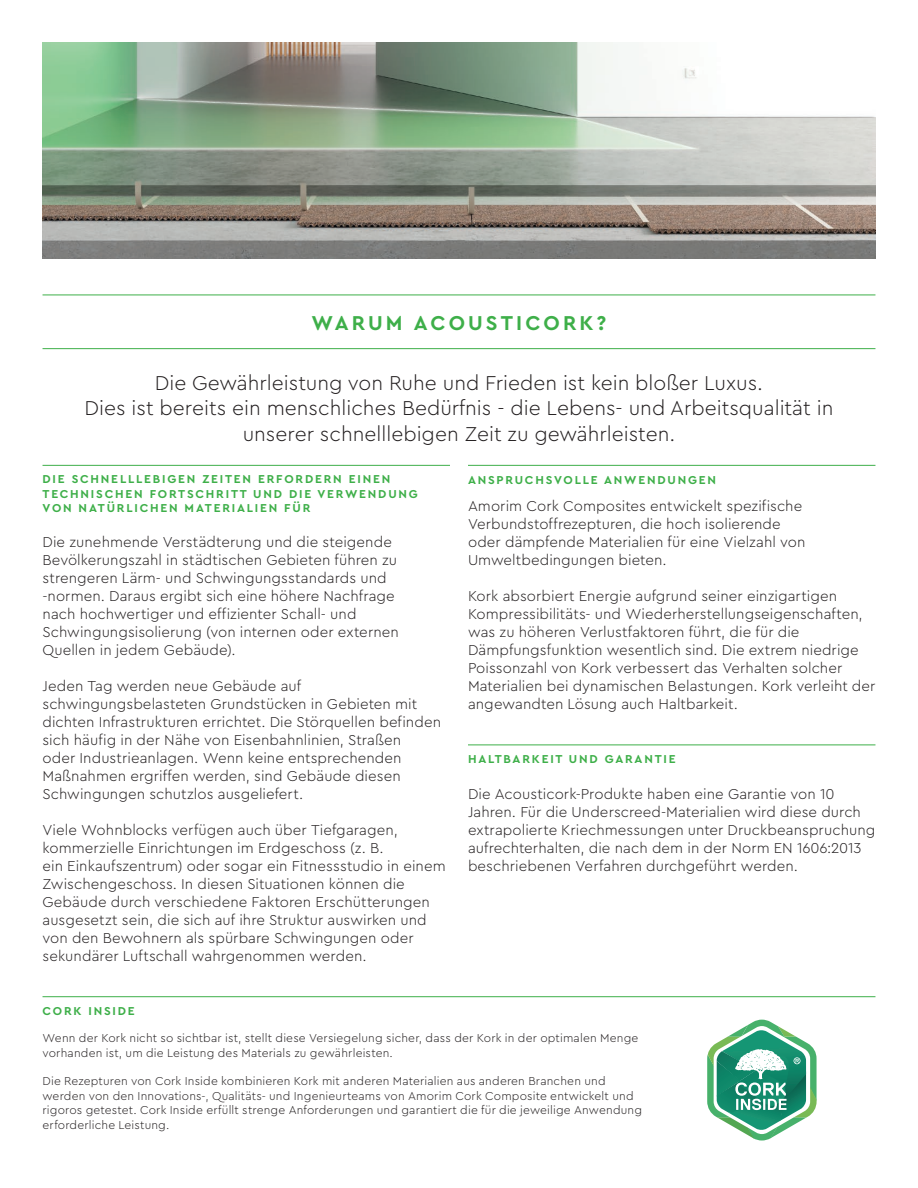
<style>
.page{position:relative;width:918px;height:1188px;background:#fff}
.page>*{position:absolute;margin:0;border:0;box-sizing:border-box;transform-origin:0 0}
.Cera_-_Títulos{font:300 21px "Cera Pro";color:#231f20}
.Cera_-_Títulos-2{font:700 21px "Cera Pro";letter-spacing:.15em;color:#3eaf49}
.Cera_-_Texto_bullets{font:300 15px/18px "Cera Pro";letter-spacing:.005em;color:#231f20}
.M_Texto_corrido_10pt{font:300 12px/14.4px "Cera Pro";letter-spacing:.015em;color:#231f20}
.Cera_-_Títulos-3{font:700 12px/14.4px "Cera Pro";letter-spacing:.15em;color:#3eaf49}
</style>
<div class="page">
<img style="left:43px;top:43px;width:832px;height:216px">
<hr style="left:43px;top:996px;width:832px;height:1px;background:#3eaf49">
<hr style="left:43px;top:295px;width:832px;height:1px;background:#3eaf49">
<hr style="left:43px;top:348px;width:832px;height:1px;background:#3eaf49">
<svg style="left:707px;top:1020px;width:110px;height:121px"></svg>
<hr style="left:43px;top:465px;width:407px;height:1px;background:#3eaf49">
<hr style="left:468px;top:465px;width:407px;height:1px;background:#3eaf49">
<hr style="left:468px;top:745px;width:407px;height:1px;background:#3eaf49">
<p class="Cera_-_Títulos-2" style="left:312px;top:309px;width:296px">WARUM ACOUSTICORK?</p>
<p class="Cera_-_Títulos" style="left:155px;top:369px;width:610px">Die Gewährleistung von Ruhe und Frieden ist kein bloßer Luxus.</p>
<p class="Cera_-_Títulos" style="left:85px;top:394px;width:750px">Dies ist bereits ein menschliches Bedürfnis - die Lebens- und Arbeitsqualität in</p>
<p class="Cera_-_Títulos" style="left:243px;top:420px;width:434px">unserer schnelllebigen Zeit zu gewährleisten.</p>
<p class="Cera_-_Títulos-3" style="left:43px;top:471px;width:377px">DIE SCHNELLLEBIGEN ZEITEN ERFORDERN EINEN<br>TECHNISCHEN FORTSCHRITT UND DIE VERWENDUNG<br>VON NATÜRLICHEN MATERIALIEN FÜR</p>
<p class="Cera_-_Títulos-3" style="left:468px;top:472px;width:250px">ANSPRUCHSVOLLE ANWENDUNGEN</p>
<p class="Cera_-_Texto_bullets" style="left:43px;top:532px;width:358px">Die zunehmende Verstädterung und die steigende Bevölkerungszahl in städtischen Gebieten führen zu strengeren Lärm- und Schwingungsstandards und -normen. Daraus ergibt sich eine höhere Nachfrage nach hochwertiger und effizienter Schall- und Schwingungsisolierung (von internen oder externen Quellen in jedem Gebäude).</p>
<p class="Cera_-_Texto_bullets" style="left:43px;top:676px;width:400px">Jeden Tag werden neue Gebäude auf schwingungsbelasteten Grundstücken in Gebieten mit dichten Infrastrukturen errichtet. Die Störquellen befinden sich häufig in der Nähe von Eisenbahnlinien, Straßen<br>oder Industrieanlagen. Wenn keine entsprechenden Maßnahmen ergriffen werden, sind Gebäude diesen Schwingungen schutzlos ausgeliefert.</p>
<p class="Cera_-_Texto_bullets" style="left:43px;top:820px;width:357px">Viele Wohnblocks verfügen auch über Tiefgaragen, kommerzielle Einrichtungen im Erdgeschoss (z. B.</p>
<p class="Cera_-_Texto_bullets" style="left:43px;top:856px;width:405px">ein Einkaufszentrum) oder sogar ein Fitnessstudio in einem Zwischengeschoss. In diesen Situationen können die Gebäude durch verschiedene Faktoren Erschütterungen ausgesetzt sein, die sich auf ihre Struktur auswirken und von den Bewohnern als spürbare Schwingungen oder sekundärer Luftschall wahrgenommen werden.</p>
<p class="Cera_-_Texto_bullets" style="left:468px;top:496px;width:339px">Amorim Cork Composites entwickelt spezifische Verbundstoffrezepturen, die hoch isolierende oder dämpfende Materialien für eine Vielzahl von Umweltbedingungen bieten.</p>
<p class="Cera_-_Texto_bullets" style="left:468px;top:586px;width:409px">Kork absorbiert Energie aufgrund seiner einzigartigen Kompressibilitäts- und Wiederherstellungseigenschaften, was zu höheren Verlustfaktoren führt, die für die Dämpfungsfunktion wesentlich sind. Die extrem niedrige Poissonzahl von Kork verbessert das Verhalten solcher Materialien bei dynamischen Belastungen. Kork verleiht der angewandten Lösung auch Haltbarkeit.</p>
<p class="Cera_-_Títulos-3" style="left:468px;top:751px;width:209px">HALTBARKEIT UND GARANTIE</p>
<p class="Cera_-_Texto_bullets" style="left:468px;top:784px;width:409px">Die Acousticork-Produkte haben eine Garantie von 10<br>Jahren. Für die Underscreed-Materialien wird diese durch extrapolierte Kriechmessungen unter Druckbeanspruchung aufrechterhalten, die nach dem in der Norm EN 1606:2013 beschriebenen Verfahren durchgeführt werden.</p>
<p class="Cera_-_Títulos-3" style="left:43px;top:1003px;width:94px">CORK INSIDE</p>
<p class="M_Texto_corrido_10pt" style="left:43px;top:1030px;width:597px">Wenn der Kork nicht so sichtbar ist, stellt diese Versiegelung sicher, dass der Kork in der optimalen Menge vorhanden ist, um die Leistung des Materials zu gewährleisten.</p>
<p class="M_Texto_corrido_10pt" style="left:43px;top:1074px;width:601px">Die Rezepturen von Cork Inside kombinieren Kork mit anderen Materialien aus anderen Branchen und werden von den Innovations-, Qualitäts- und Ingenieurteams von Amorim Cork Composite entwickelt und rigoros getestet. Cork Inside erfüllt strenge Anforderungen und garantiert die für die jeweilige Anwendung erforderliche Leistung.</p>
</div>
